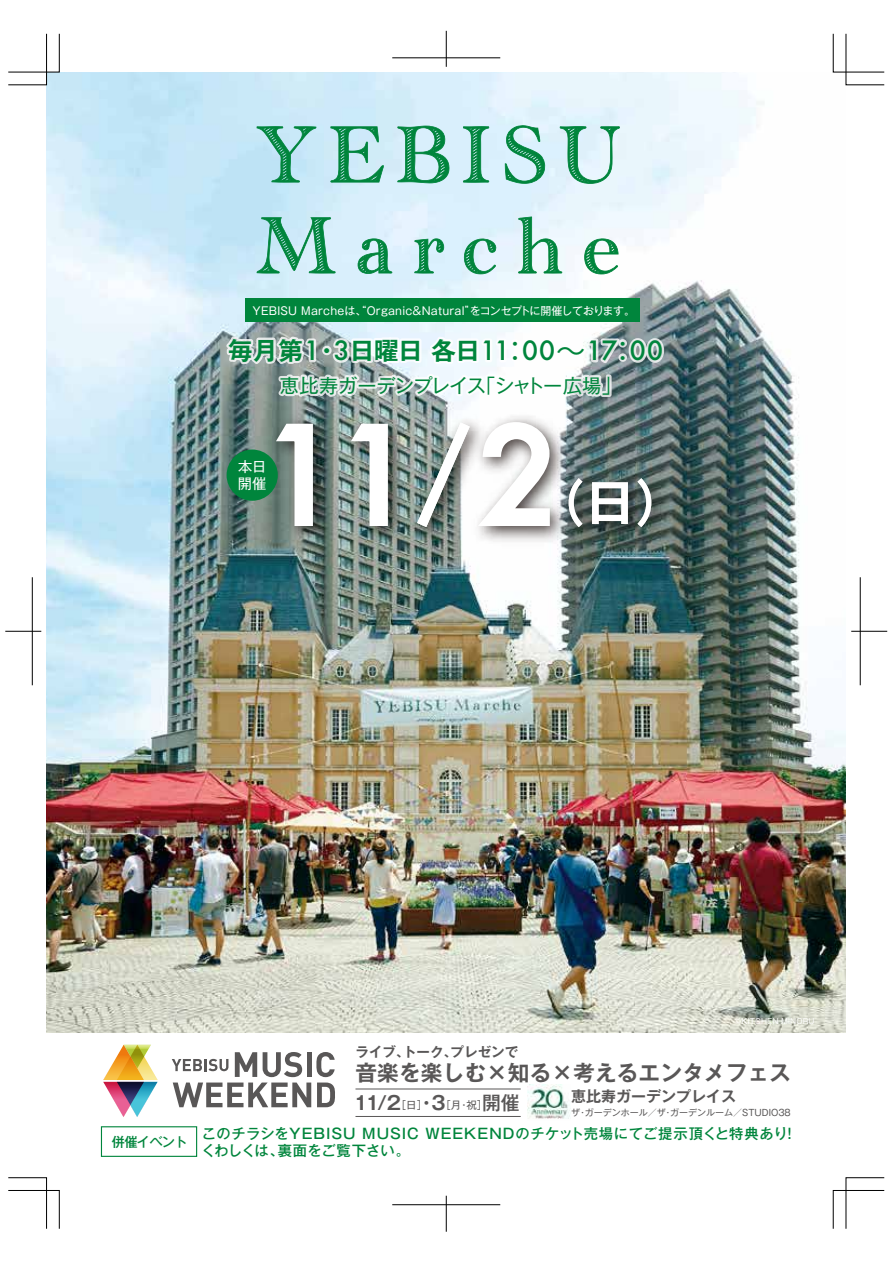
<style>
.page{position:relative;width:893px;height:1263px;background:#fff}
.page>*{position:absolute;margin:0;border:0;box-sizing:border-box;transform-origin:0 0}
.t1{font:500 147.9px "Futura EFCE";color:#fff}
.t2{font:700 51.15px "Gothic MB101 Pro De";color:#fff}
.t3{font:500 29.25px "Futura EFCE";letter-spacing:-.01em;color:#00853c}
.t4{font:700 21.6px "Gothic MB101 Pro De";letter-spacing:.005em;color:#595757}
.t5{font:19.2px "Gothic MB101 Pro";letter-spacing:-.035em;color:#00853c}
.t6{font:700 18.75px "Gothic MB101 Pro De";color:#595757}
.t7{font:700 15px "Gothic MB101 Pro De";color:#595757}
.t8{font:500 14.25px/16.5px "Gothic MB101 Pro";letter-spacing:.055em;color:#00853c}
.t9{font:14.1px "Gothic MB101 Pro";color:#fff}
.t10{font:700 13.5px "Gothic MB101 Pro De";letter-spacing:.005em;color:#595757}
.t11{font:500 13.2px "Gothic MB101 Pro";letter-spacing:-.055em;color:#00853c}
.t12{font:10.95px "Gothic MB101 Pro";letter-spacing:.02em;color:#fff}
.t13{font:10.5px "Gothic MB101 Pro";color:#595757}
.t14{font:9px "Gothic MB101 Pro";color:#595757}
.t15{font:7.5px "Gothic MB101 Pro";letter-spacing:.02em;color:#fff}
.s1{font-family:"Gothic MB101 Pro De";font-weight:700;font-size:24.6px}
.s2{font-family:"Koz Go Pr 6 N";font-weight:400}
.s3{font-size:113.7px}
.s4{font-family:"Gothic MB101 Pro De";font-weight:700;font-size:18.75px}
.s5{font-weight:500;font-size:18.75px}
.s6{font-family:"Gothic MB101 Pro De";font-weight:700}
</style>
<div class="page">
<img style="left:47px;top:72px;width:799px;height:961px">
<svg style="left:560px;top:126px;width:60px;height:58px;background:#aad7cc"></svg>
<svg style="left:505px;top:125px;width:41px;height:59px;background:#90ccba"></svg>
<svg style="left:463px;top:126px;width:26px;height:57px"></svg>
<svg style="left:397px;top:125px;width:53px;height:58px;background:#7fc3ac"></svg>
<svg style="left:330px;top:126px;width:54px;height:57px;background:#87c7b7"></svg>
<svg style="left:257px;top:126px;width:59px;height:57px;background:#92cdc7"></svg>
<svg style="left:584px;top:238px;width:34px;height:36px"></svg>
<svg style="left:518px;top:216px;width:44px;height:58px"></svg>
<svg style="left:463px;top:238px;width:33px;height:36px"></svg>
<svg style="left:414px;top:238px;width:30px;height:35px"></svg>
<svg style="left:358px;top:237px;width:34px;height:37px"></svg>
<svg style="left:256px;top:217px;width:80px;height:56px;background:#8cc9bc"></svg>
<div style="left:227px;top:449px;width:51px;height:52px;background:#00853c;border-radius:50%"></div>
<div style="left:245px;top:298px;width:395px;height:24px;background:#00853c"></div>
<svg style="left:224px;top:333px;width:442px;height:66px"></svg>
<img style="left:242px;top:379px;width:362px;height:213px">
<svg style="left:273px;top:422px;width:42px;height:106px"></svg>
<svg style="left:348px;top:422px;width:42px;height:106px"></svg>
<svg style="left:474px;top:420px;width:78px;height:109px"></svg>
<img style="left:545px;top:462px;width:140px;height:94px">
<hr style="left:355px;top:1116px;width:166px;height:1px;background:#595757">
<hr style="left:355px;top:1088px;width:166px;height:1px;background:#595757">
<svg style="left:172px;top:1052px;width:163px;height:55px"></svg>
<svg style="left:103px;top:1045px;width:55px;height:72px"></svg>
<img style="left:528px;top:1084px;width:42px;height:35px">
<div style="left:101px;top:1126px;width:96px;height:31px;border:1px solid #00853c"></div>
<svg style="left:8px;top:1177px;width:52px;height:52px"></svg>
<svg style="left:8px;top:33px;width:52px;height:52px"></svg>
<svg style="left:833px;top:33px;width:52px;height:52px"></svg>
<svg style="left:833px;top:1177px;width:52px;height:52px"></svg>
<hr style="left:5px;top:631px;width:36px;height:1px;background:#000">
<hr style="left:32px;top:577px;width:1px;height:108px;background:#000">
<hr style="left:851px;top:631px;width:36px;height:1px;background:#000">
<hr style="left:860px;top:577px;width:1px;height:108px;background:#000">
<hr style="left:392px;top:58px;width:108px;height:1px;background:#000">
<hr style="left:446px;top:31px;width:1px;height:36px;background:#000">
<hr style="left:392px;top:1204px;width:108px;height:1px;background:#000">
<hr style="left:446px;top:1196px;width:1px;height:36px;background:#000">
<p class="t12" style="left:253px;top:302px;width:384px">YEBISU Marcheは、“Organic&amp;Natural”をコンセプトに開催しております。</p>
<h3 class="t3" style="left:228px;top:332px;width:437px"><span class="s1">毎月第</span>1<span class="s1">・</span>3<span class="s1">日曜日 各日</span>11<span class="s2">：</span>00<span class="s2">～</span>17<span class="s2">：</span>00</h3>
<p class="t9" style="left:238px;top:455px;width:30px">本日</p>
<p class="t9" style="left:238px;top:472px;width:30px">開催</p>
<h3 class="t5" style="left:280px;top:370px;width:343px">恵比寿ガーデンプレイス「シャトー広場」</h3>
<h1 class="t1" style="left:259px;top:381px;width:303px">11<span class="s3">/</span>2</h1>
<h2 class="t2" style="left:534px;top:460px;width:153px">（日）</h2>
<p class="t11" style="left:112px;top:1131px;width:77px">併催イベント</p>
<p class="t10" style="left:355px;top:1041px;width:164px">ライブ、トーク、プレゼンで</p>
<p class="t15" style="left:735px;top:1014px;width:82px">©KITCHEN MINORU</p>
<h3 class="t4" style="left:355px;top:1055px;width:437px">音楽を楽しむ×知る×考えるエンタメフェス</h3>
<p class="t7" style="left:571px;top:1083px;width:166px">恵比寿ガーデンプレイス</p>
<p class="t13" style="left:377px;top:1096px;width:144px"><span class="s4">/2</span>［日］<span class="s4">・3</span>［月・祝］<span class="s5">開催</span></p>
<h3 class="t6" style="left:354px;top:1087px;width:27px">11</h3>
<p class="t14" style="left:571px;top:1105px;width:221px">ザ・ガーデンホール<span class="s6">／</span>ザ・ガーデンルーム／STUDIO38</p>
<p class="t8" style="left:201px;top:1124px;width:597px">このチラシをYEBISU MUSIC WEEKENDのチケット売場にてご提示頂くと特典あり！くわしくは、裏面をご覧下さい。</p>
</div>
